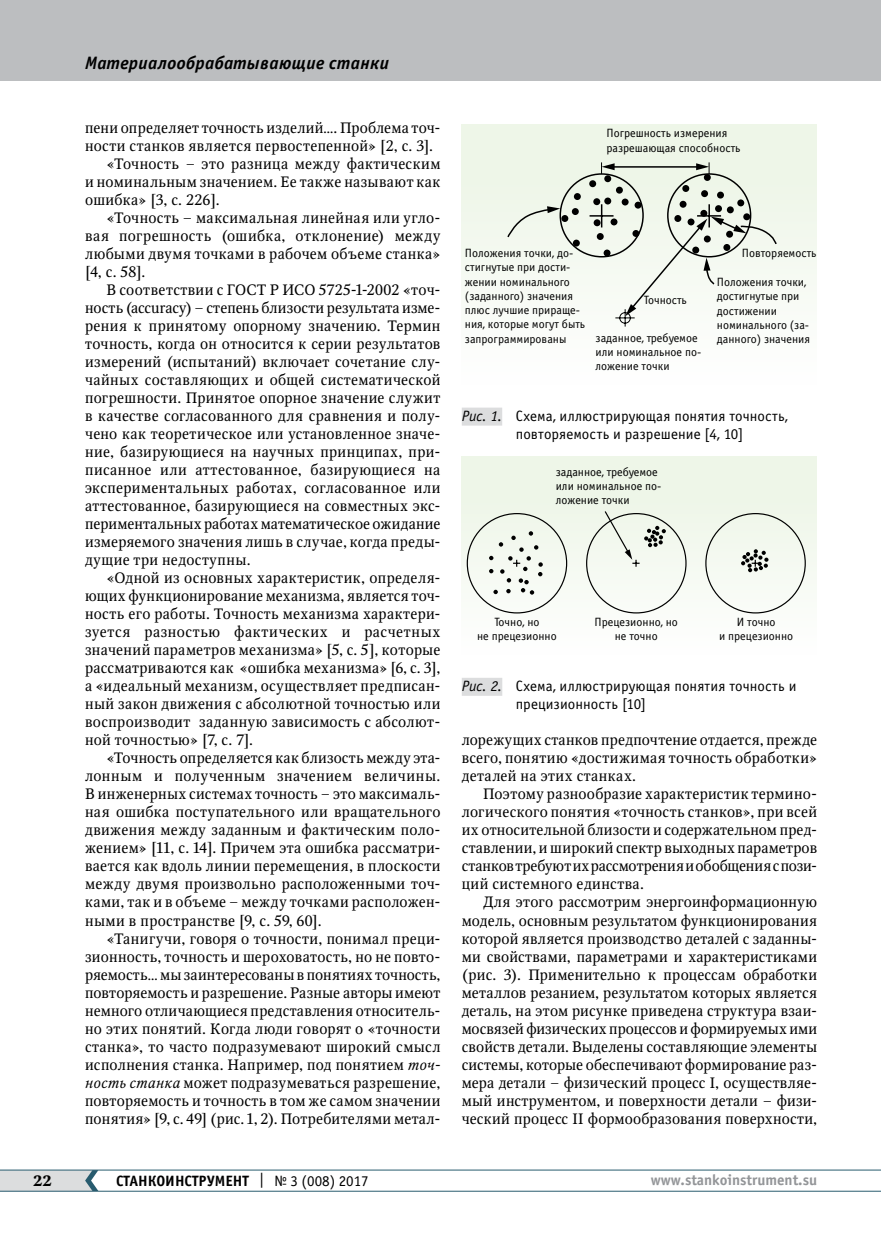
<style>
.page{position:relative;width:881px;height:1234px;background:#fff}
.page>*{position:absolute;margin:0;border:0;box-sizing:border-box;transform-origin:0 0}
.t1{font:italic 700 18px "Officina Sans C";letter-spacing:.015em;color:#000}
.t2{font:15px/18px "Octava";letter-spacing:.025em;color:#000;text-align:justify}
.t3{font:15px/18px "Officina Sans C";letter-spacing:.005em;color:#000}
.t4{font:15px "Octava";letter-spacing:.005em;color:#000}
.t5{font:15px "Octava";letter-spacing:.045em;color:#000}
.t6{font:700 15px "Officina Sans C";color:#000}
.t7{font:700 15px "Officina Sans C";color:#939598}
.t8{font:700 15px "Octava";color:#000}
.t9{font:12px/14.2px "Officina Sans C";color:#000}
.s1{font-style:italic}
.s2{font-weight:400}
</style>
<div class="page">
<hr style="left:0;top:1190px;width:880px;height:1px;background:#285b6e">
<hr style="left:0;top:1169px;width:880px;height:1px;background:#285b6e">
<svg style="left:0;top:1169px;width:98px;height:21px;background:#cbd1d4"></svg>
<div style="left:0;top:0;width:880px;height:81px;background:#bcbec0"></div>
<div style="left:461px;top:124px;width:355px;height:261px;background:#f7faf4"></div>
<div style="left:461px;top:456px;width:355px;height:199px;background:linear-gradient(to right,#f4f9f0,#f4f9f0)"></div>
<svg style="left:507px;top:162px;width:269px;height:164px"></svg>
<svg style="left:466px;top:511px;width:339px;height:102px"></svg>
<div style="left:461px;top:407px;width:41px;height:18px;background:#dcddde"></div>
<div style="left:461px;top:677px;width:41px;height:18px;background:#dcddde"></div>
<p class="t1" style="left:85px;top:53px;width:305px">Материалообрабатывающие станки</p>
<p class="t2" style="left:85px;top:119px;width:357px">пени определяет точность изделий…. Проблема точ-</p>
<p class="t2" style="left:85px;top:137px;width:349px">ности станков является первостепенной» [2, с. 3].</p>
<p class="t2" style="left:106px;top:155px;width:335px">«Точность – это разница между фактическим</p>
<p class="t2" style="left:85px;top:173px;width:357px">и номинальным значением. Ее также называют как</p>
<p class="t2" style="left:85px;top:191px;width:136px">ошибка» [3, с. 226].</p>
<p class="t2" style="left:106px;top:209px;width:335px">«Точность – максимальная линейная или угло-</p>
<p class="t2" style="left:85px;top:227px;width:356px">вая погрешность (ошибка, отклонение) между</p>
<p class="t2" style="left:85px;top:245px;width:357px">любыми двумя точками в рабочем объеме станка»</p>
<p class="t2" style="left:85px;top:263px;width:62px">[4, с. 58].</p>
<p class="t2" style="left:106px;top:281px;width:335px">В соответствии с ГОСТ Р ИСО 5725-1-2002 «точ-</p>
<p class="t4" style="left:85px;top:298px;width:357px">ность (accuracy) – степень близости результата изме-</p>
<p class="t2" style="left:85px;top:317px;width:356px">рения к принятому опорному значению. Термин</p>
<p class="t2" style="left:85px;top:335px;width:357px">точность, когда он относится к серии результатов</p>
<p class="t2" style="left:85px;top:353px;width:357px">измерений (испытаний) включает сочетание слу-</p>
<p class="t2" style="left:85px;top:371px;width:357px">чайных составляющих и общей систематической</p>
<p class="t2" style="left:85px;top:389px;width:357px">погрешности. Принятое опорное значение служит</p>
<p class="t2" style="left:85px;top:407px;width:357px">в качестве согласованного для сравнения и полу-</p>
<p class="t2" style="left:85px;top:425px;width:357px">чено как теоретическое или установленное значе-</p>
<p class="t2" style="left:85px;top:443px;width:357px">ние, базирующиеся на научных принципах, при-</p>
<p class="t2" style="left:85px;top:461px;width:356px">писанное или аттестованное, базирующиеся на</p>
<p class="t2" style="left:85px;top:479px;width:357px">экспериментальных работах, согласованное или</p>
<p class="t2" style="left:85px;top:497px;width:357px">аттестованное, базирующиеся на совместных экс-</p>
<p class="t4" style="left:85px;top:514px;width:357px">периментальных работах математическое ожидание</p>
<p class="t2" style="left:85px;top:533px;width:357px">измеряемого значения лишь в случае, когда преды-</p>
<p class="t2" style="left:85px;top:551px;width:167px">дущие три недоступны.</p>
<p class="t2" style="left:106px;top:569px;width:335px">«Одной из основных характеристик, определя-</p>
<p class="t2" style="left:85px;top:587px;width:357px">ющих функционирование механизма, является точ-</p>
<p class="t2" style="left:85px;top:605px;width:357px">ность его работы. Точность механизма характери-</p>
<p class="t5" style="left:85px;top:622px;width:357px">зуется разностью фактических и расчетных</p>
<p class="t2" style="left:85px;top:641px;width:356px">значений параметров механизма» [5, с. 5], которые</p>
<p class="t2" style="left:85px;top:659px;width:357px">рассматриваются как «ошибка механизма» [6, с. 3],</p>
<p class="t2" style="left:85px;top:677px;width:357px">а «идеальный механизм, осуществляет предписан-</p>
<p class="t2" style="left:85px;top:695px;width:357px">ный закон движения с абсолютной точностью или</p>
<p class="t2" style="left:85px;top:713px;width:357px">воспроизводит заданную зависимость с абсолют-</p>
<p class="t2" style="left:85px;top:731px;width:169px">ной точностью» [7, с. 7].</p>
<p class="t2" style="left:106px;top:749px;width:335px">«Точность определяется как близость между эта-</p>
<p class="t2" style="left:85px;top:767px;width:357px">лонным и полученным значением величины.</p>
<p class="t2" style="left:85px;top:785px;width:357px">В инженерных системах точность – это максималь-</p>
<p class="t2" style="left:85px;top:803px;width:357px">ная ошибка поступательного или вращательного</p>
<p class="t2" style="left:85px;top:821px;width:357px">движения между заданным и фактическим поло-</p>
<p class="t2" style="left:85px;top:839px;width:357px">жением» [11, с. 14]. Причем эта ошибка рассматри-</p>
<p class="t2" style="left:85px;top:857px;width:357px">вается как вдоль линии перемещения, в плоскости</p>
<p class="t2" style="left:85px;top:875px;width:357px">между двумя произвольно расположенными точ-</p>
<p class="t2" style="left:85px;top:893px;width:357px">ками, так и в объеме – между точками расположен-</p>
<p class="t2" style="left:85px;top:911px;width:238px">ными в пространстве [9, с. 59, 60].</p>
<p class="t2" style="left:106px;top:929px;width:335px">«Танигучи, говоря о точности, понимал преци-</p>
<p class="t2" style="left:85px;top:947px;width:357px">зионность, точность и шероховатость, но не повто-</p>
<p class="t2" style="left:85px;top:965px;width:356px">ряемость… мы заинтересованы в понятиях точность,</p>
<p class="t2" style="left:85px;top:983px;width:356px">повторяемость и разрешение. Разные авторы имеют</p>
<p class="t2" style="left:85px;top:1001px;width:357px">немного отличающиеся представления относитель-</p>
<p class="t2" style="left:85px;top:1019px;width:357px">но этих понятий. Когда люди говорят о «точности</p>
<p class="t2" style="left:85px;top:1037px;width:357px">станка», то часто подразумевают широкий смысл</p>
<p class="t2" style="left:85px;top:1055px;width:357px">исполнения станка. Например, под понятием <span class="s1">точ-</span></p>
<p class="t2" style="left:85px;top:1073px;width:357px"><span class="s1">ность станка</span> может подразумеваться разрешение,</p>
<p class="t2" style="left:85px;top:1091px;width:356px">повторяемость и точность в том же самом значении</p>
<p class="t2" style="left:85px;top:1109px;width:357px">понятия» [9, с. 49] (рис. 1, 2). Потребителями метал-</p>
<p class="t9" style="left:606px;top:126px;width:135px">Погрешность измерения разрешающая способность</p>
<p class="t9" style="left:464px;top:246px;width:122px">Положения точки, до&shy;стигнутые при дости&shy;жении номинального (заданного) значения плюс лучшие прираще&shy;ния, которые могут быть запрограммированы</p>
<p class="t9" style="left:741px;top:246px;width:76px">Повторяемость</p>
<p class="t9" style="left:716px;top:275px;width:94px">Положения точки, достигнутые при достижении номинального (за-</p>
<p class="t9" style="left:643px;top:293px;width:45px">Точность</p>
<p class="t9" style="left:595px;top:330px;width:104px">заданное, требуемое</p>
<p class="t9" style="left:716px;top:332px;width:95px">данного) значения</p>
<p class="t9" style="left:595px;top:345px;width:107px">или номинальное по&shy;ложение точки</p>
<p class="t3" style="left:515px;top:407px;width:273px;text-indent:-54px"><span class="s1">Рис. 1.</span> Схема, иллюстрирующая понятия точность, повторяемость и разрешение [4, 10]</p>
<p class="t9" style="left:555px;top:465px;width:107px">заданное, требуемое или номинальное по&shy;ложение точки</p>
<p class="t9" style="left:477px;top:615px;width:81px;text-align:center">Точно, но<br>не прецезионно</p>
<p class="t9" style="left:719px;top:615px;width:75px;text-align:center">И точно<br>и прецезионно</p>
<p class="t9" style="left:594px;top:615px;width:85px;text-align:center">Прецезионно, но не точно</p>
<p class="t3" style="left:515px;top:677px;width:282px;text-indent:-54px"><span class="s1">Рис. 2.</span> Схема, иллюстрирующая понятия точность и прецизионность [10]</p>
<p class="t2" style="left:461px;top:731px;width:357px">лорежущих станков предпочтение отдается, прежде всего, понятию «достижимая точность обработки» деталей на этих станках.</p>
<p class="t2" style="left:461px;top:785px;width:357px;text-indent:21px">Поэтому разнообразие характеристик термино&shy;логического понятия «точность станков», при всей их относительной близости и содержательном пред&shy;ставлении, и широкий спектр выходных параметров станков требуют их рассмотрения и обобщения с пози&shy;ций системного единства.</p>
<p class="t2" style="left:461px;top:893px;width:357px;text-indent:21px">Для этого рассмотрим энергоинформационную модель, основным результатом функционирования которой является производство деталей с заданны&shy;ми свойствами, параметрами и характеристиками (рис. 3). Применительно к процессам обработки металлов резанием, результатом которых является деталь, на этом рисунке приведена структура взаи&shy;мосвязей физических процессов и формируемых ими свойств детали. Выделены составляющие элементы системы, которые обеспечивают формирование раз&shy;мера детали − физический процесс I, осуществляе&shy;мый инструментом, и поверхности детали − физи&shy;ческий процесс II формообразования поверхности,</p>
<p class="t8" style="left:33px;top:1170px;width:20px">22</p>
<p class="t6" style="left:116px;top:1171px;width:254px">СТАНКОИНСТРУМЕНТ <span class="s2">| № 3 (008) 2017</span></p>
<p class="t7" style="left:650px;top:1171px;width:168px">www.stankoinstrument.su</p>
</div>
